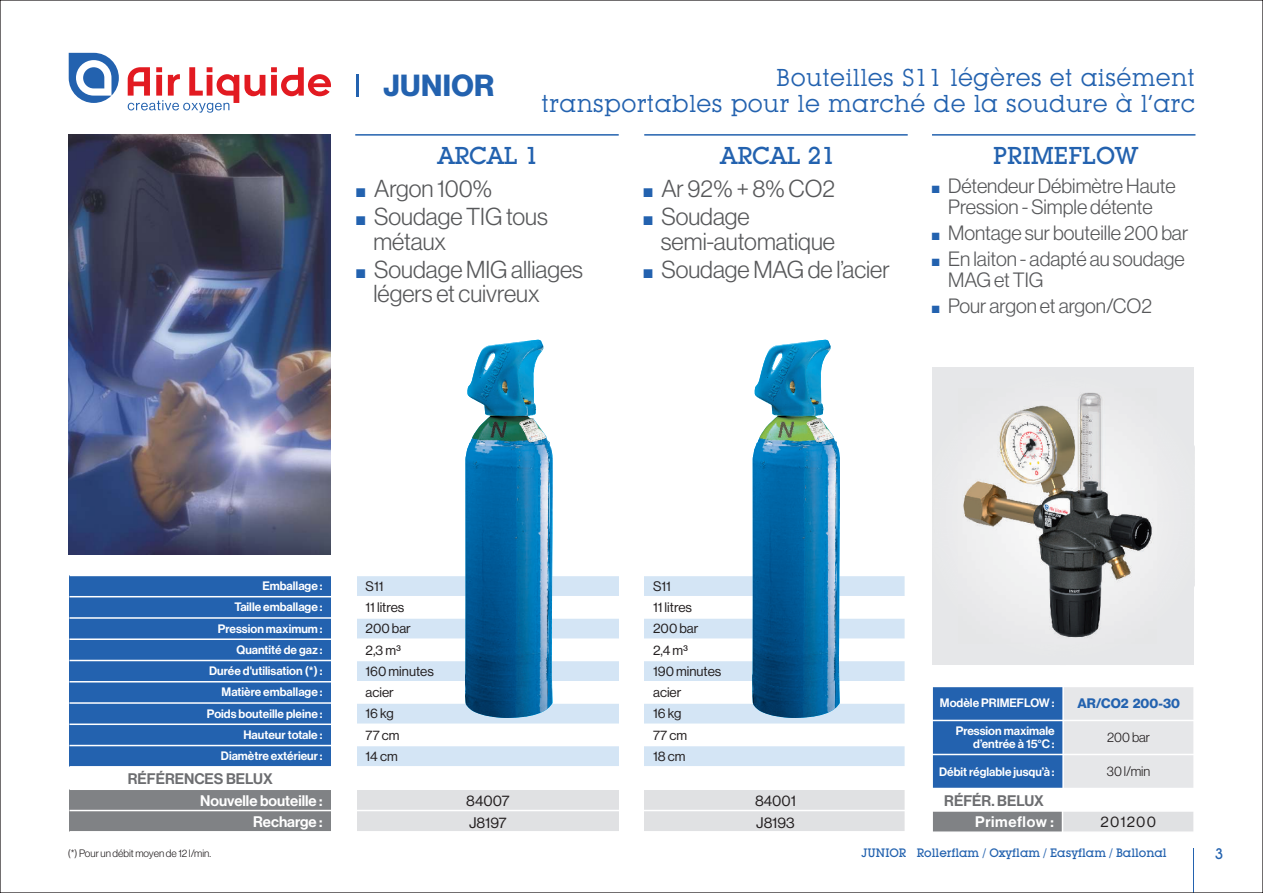
<style>
.page{position:relative;width:1263px;height:893px;background:#fff}
.page>*{position:absolute;margin:0;border:0;box-sizing:border-box;transform-origin:0 0}
.t1{font:29.85px "N Haas Grotesk DS Pro 75 Bd";letter-spacing:.015em;color:#2362af}
.t2{font:24px/28.5px "N Haas Grotesk DS Pro 45 Lt";color:#57585a}
.t3{font:24px/26px "Lubalin Graph IT Cby BT";letter-spacing:.015em;color:#2362af;text-align:right}
.t4{font:500 24px "Lubalin Graph IT Cby BT";color:#2362af}
.t5{font:20.25px/26.2px "N Haas Grotesk DS Pro 45 Lt";color:#57585a}
.t6{font:15px "N Haas Grotesk DS Pro 65 Md";color:#fff}
.t7{font:15px "N Haas Grotesk DS Pro 65 Md";color:#6c6d70}
.t8{font:15px "N Haas Grotesk DS Pro 55 Rg";color:#231f20}
.t9{font:15px "N Haas Grotesk DS Pro 65 Md";letter-spacing:.04em;color:#fff}
.t10{font:500 15px "Lubalin Graph IT Cby BT";color:#2362af}
.t11{font:13.5px "N Haas Grotesk DS Pro 55 Rg";color:#231f20}
.t12{font:13.5px "N Haas Grotesk DS Pro 45 Lt";color:#231f20}
.t13{font:13.5px "N Haas Grotesk DS Pro 75 Bd";color:#2362af}
.t14{font:12px/12.9px "N Haas Grotesk DS Pro 65 Md";color:#fff;text-align:right}
.t15{font:500 12px "Lubalin Graph IT Cby BT";color:#2362af}
.t16{font:10.5px "N Haas Grotesk DS Pro 45 Lt";color:#231f20}
</style>
<div class="page">
<div style="left:69px;top:575px;width:262px;height:22px;background:#2362af"></div>
<div style="left:357px;top:575px;width:262px;height:22px;background:#d4e5f5"></div>
<div style="left:645px;top:575px;width:261px;height:22px;background:#d4e5f5"></div>
<div style="left:69px;top:597px;width:262px;height:21px;background:#2362af"></div>
<div style="left:69px;top:618px;width:262px;height:21px;background:#2362af"></div>
<div style="left:357px;top:618px;width:262px;height:21px;background:#d4e5f5"></div>
<div style="left:645px;top:618px;width:261px;height:21px;background:#d4e5f5"></div>
<div style="left:69px;top:639px;width:262px;height:21px;background:#2362af"></div>
<div style="left:69px;top:660px;width:262px;height:22px;background:#2362af"></div>
<div style="left:357px;top:660px;width:262px;height:22px;background:#d4e5f5"></div>
<div style="left:645px;top:660px;width:261px;height:22px;background:#d4e5f5"></div>
<div style="left:69px;top:682px;width:262px;height:21px;background:#2362af"></div>
<div style="left:69px;top:703px;width:262px;height:21px;background:#2362af"></div>
<div style="left:357px;top:703px;width:262px;height:21px;background:#d4e5f5"></div>
<div style="left:645px;top:703px;width:261px;height:21px;background:#d4e5f5"></div>
<div style="left:69px;top:724px;width:262px;height:21px;background:#2362af"></div>
<div style="left:69px;top:745px;width:262px;height:22px;background:#2362af"></div>
<div style="left:357px;top:745px;width:262px;height:22px;background:#d4e5f5"></div>
<div style="left:645px;top:745px;width:261px;height:22px;background:#d4e5f5"></div>
<hr style="left:904px;top:575px;width:4px;height:192px;background:#fff">
<hr style="left:69px;top:766px;width:839px;height:1px;background:#fff">
<hr style="left:69px;top:745px;width:839px;height:1px;background:#fff">
<hr style="left:69px;top:723px;width:839px;height:2px;background:#fff">
<hr style="left:69px;top:702px;width:839px;height:2px;background:#fff">
<hr style="left:69px;top:681px;width:839px;height:1px;background:#fff">
<hr style="left:69px;top:660px;width:839px;height:1px;background:#fff">
<hr style="left:69px;top:638px;width:839px;height:2px;background:#fff">
<hr style="left:69px;top:617px;width:839px;height:2px;background:#fff">
<hr style="left:69px;top:596px;width:839px;height:1px;background:#fff">
<hr style="left:69px;top:575px;width:839px;height:1px;background:#fff">
<div style="left:69px;top:789px;width:262px;height:21px;background:#808285"></div>
<div style="left:357px;top:789px;width:262px;height:21px;background:#e0e1e3"></div>
<div style="left:645px;top:789px;width:261px;height:21px;background:#e0e1e3"></div>
<div style="left:69px;top:810px;width:262px;height:22px;background:#808285"></div>
<div style="left:357px;top:810px;width:262px;height:22px;background:#e0e1e3"></div>
<div style="left:645px;top:810px;width:261px;height:22px;background:#e0e1e3"></div>
<svg style="left:904px;top:790px;width:2px;height:41px"></svg>
<hr style="left:69px;top:831px;width:839px;height:1px;background:#fff">
<hr style="left:69px;top:810px;width:839px;height:1px;background:#fff">
<hr style="left:69px;top:788px;width:839px;height:2px;background:#fff">
<div style="left:932px;top:686px;width:131px;height:34px;background:#2362af"></div>
<div style="left:1063px;top:686px;width:131px;height:34px;background:#e6e7e9"></div>
<div style="left:932px;top:720px;width:131px;height:34px;background:#2362af"></div>
<div style="left:1063px;top:720px;width:131px;height:34px;background:#e6e7e9"></div>
<div style="left:932px;top:754px;width:131px;height:34px;background:#2362af"></div>
<div style="left:1063px;top:754px;width:131px;height:34px;background:#e6e7e9"></div>
<hr style="left:931px;top:686px;width:2px;height:103px;background:#fff">
<hr style="left:1062px;top:686px;width:2px;height:103px;background:#fff">
<hr style="left:1193px;top:686px;width:2px;height:103px;background:#fff">
<hr style="left:931px;top:754px;width:264px;height:1px;background:#fff">
<hr style="left:931px;top:720px;width:264px;height:1px;background:#fff">
<hr style="left:931px;top:686px;width:264px;height:1px;background:#fff">
<div style="left:932px;top:811px;width:130px;height:21px;background:#808285"></div>
<div style="left:1062px;top:811px;width:132px;height:21px;background:#e0e1e3"></div>
<hr style="left:931px;top:789px;width:2px;height:44px;background:#fff">
<hr style="left:1062px;top:789px;width:1px;height:44px;background:#fff">
<hr style="left:1193px;top:789px;width:2px;height:44px;background:#fff">
<hr style="left:931px;top:831px;width:264px;height:2px;background:#fff">
<hr style="left:931px;top:810px;width:264px;height:2px;background:#fff">
<div style="left:932px;top:367px;width:262px;height:298px;background:#e6e7e9"></div>
<img style="left:959px;top:388px;width:197px;height:256px">
<hr style="left:1193px;top:849px;width:1px;height:44px;background:#2362af">
<svg style="left:69px;top:53px;width:50px;height:50px"></svg>
<svg style="left:128px;top:67px;width:203px;height:46px"></svg>
<hr style="left:357px;top:74px;width:2px;height:23px;background:#2362af">
<hr style="left:644px;top:134px;width:264px;height:2px;background:#2362af">
<hr style="left:355px;top:134px;width:264px;height:2px;background:#2362af">
<hr style="left:932px;top:134px;width:263px;height:2px;background:#2362af">
<img style="left:69px;top:135px;width:262px;height:419px">
<img style="left:752px;top:340px;width:88px;height:378px">
<img style="left:465px;top:340px;width:88px;height:378px">
<h1 class="t1" style="left:383px;top:73px;width:112px">JUNIOR</h1>
<h2 class="t3" style="left:541px;top:67px;width:655px">Bouteilles S11 légères et aisément<br>transportables pour le marché de la soudure à l’arc</h2>
<h2 class="t4" style="left:438px;top:146px;width:102px">ARCAL 1</h2>
<h2 class="t4" style="left:721px;top:146px;width:116px">ARCAL 21</h2>
<h2 class="t2" style="left:374px;top:176px;width:175px">Argon 100%<br>Soudage TIG tous</h2>
<h2 class="t2" style="left:373px;top:229px;width:211px">métaux<br>Soudage MIG alliages</h2>
<h2 class="t2" style="left:373px;top:282px;width:168px">légers et cuivreux</h2>
<h2 class="t2" style="left:661px;top:176px;width:175px">Ar 92% + 8% CO2<br>Soudage</h2>
<h2 class="t2" style="left:661px;top:229px;width:231px">semi-automatique<br>Soudage MAG de l’acier</h2>
<h2 class="t4" style="left:993px;top:146px;width:146px">PRIMEFLOW</h2>
<h3 class="t5" style="left:948px;top:178px;width:229px;line-height:20.5px">Détendeur Débimètre Haute<br>Pression - Simple détente</h3>
<h3 class="t5" style="left:948px;top:222px;width:242px">Montage sur bouteille 200 bar<br>En laiton - adapté au soudage</h3>
<h3 class="t5" style="left:948px;top:268px;width:205px">MAG et TIG<br>Pour argon et argon/CO2</h3>
<p class="t14" style="left:262px;top:580px;width:62px">Emballage :</p>
<p class="t11" style="left:366px;top:580px;width:19px">S11</p>
<p class="t11" style="left:653px;top:580px;width:19px">S11</p>
<p class="t14" style="left:234px;top:602px;width:90px">Taille emballage :</p>
<p class="t11" style="left:366px;top:601px;width:40px">11 litres</p>
<p class="t11" style="left:653px;top:601px;width:40px">11 litres</p>
<p class="t14" style="left:218px;top:623px;width:106px">Pression maximum :</p>
<p class="t11" style="left:366px;top:623px;width:47px">200 bar</p>
<p class="t11" style="left:653px;top:623px;width:47px">200 bar</p>
<p class="t14" style="left:237px;top:644px;width:88px">Quantité de gaz :</p>
<p class="t11" style="left:366px;top:644px;width:37px">2,3 m³</p>
<p class="t11" style="left:653px;top:644px;width:37px">2,4 m³</p>
<p class="t14" style="left:209px;top:665px;width:115px">Durée d'utilisation (*) :</p>
<p class="t11" style="left:366px;top:665px;width:70px">160 minutes</p>
<p class="t11" style="left:653px;top:665px;width:70px">190 minutes</p>
<p class="t14" style="left:222px;top:687px;width:102px">Matière emballage :</p>
<p class="t11" style="left:366px;top:687px;width:30px">acier</p>
<p class="t11" style="left:653px;top:687px;width:30px">acier</p>
<p class="t14" style="left:207px;top:708px;width:117px">Poids bouteille pleine :</p>
<p class="t11" style="left:366px;top:708px;width:30px">16 kg</p>
<p class="t11" style="left:653px;top:708px;width:30px">16 kg</p>
<p class="t14" style="left:243px;top:729px;width:81px">Hauteur totale :</p>
<p class="t11" style="left:366px;top:729px;width:35px">77 cm</p>
<p class="t11" style="left:653px;top:729px;width:35px">77 cm</p>
<p class="t14" style="left:221px;top:750px;width:103px">Diamètre extérieur :</p>
<p class="t11" style="left:366px;top:750px;width:34px">14 cm</p>
<p class="t11" style="left:653px;top:750px;width:34px">18 cm</p>
<p class="t7" style="left:128px;top:773px;width:146px">RÉFÉRENCES BELUX</p>
<p class="t6" style="left:200px;top:794px;width:124px">Nouvelle bouteille :</p>
<p class="t8" style="left:466px;top:795px;width:45px">84007</p>
<p class="t8" style="left:755px;top:795px;width:42px">84001</p>
<p class="t6" style="left:253px;top:815px;width:71px">Recharge :</p>
<p class="t8" style="left:469px;top:816px;width:39px">J8197</p>
<p class="t8" style="left:756px;top:816px;width:40px">J8193</p>
<p class="t16" style="left:68px;top:849px;width:145px">(*) Pour un débit moyen de 12 l/min.</p>
<p class="t14" style="left:940px;top:698px;width:116px">Modèle PRIMEFLOW :</p>
<p class="t13" style="left:1077px;top:698px;width:104px">AR/CO2 200-30</p>
<p class="t14" style="left:956px;top:725px;width:100px">Pression maximale d’entrée à 15°C :</p>
<p class="t12" style="left:1107px;top:732px;width:44px">200 bar</p>
<p class="t14" style="left:939px;top:766px;width:117px">Débit réglable jusqu’à :</p>
<p class="t12" style="left:1107px;top:766px;width:45px">30 l/min</p>
<p class="t7" style="left:944px;top:795px;width:101px">RÉFÉR. BELUX</p>
<p class="t9" style="left:975px;top:815px;width:80px">Primeflow :</p>
<p class="t8" style="left:1100px;top:815px;width:57px">201200</p>
<p class="t15" style="left:861px;top:848px;width:307px">JUNIOR Rollerflam / Oxyflam / Easyflam / Ballonal</p>
<p class="t10" style="left:1215px;top:848px;width:10px">3</p>
</div>
